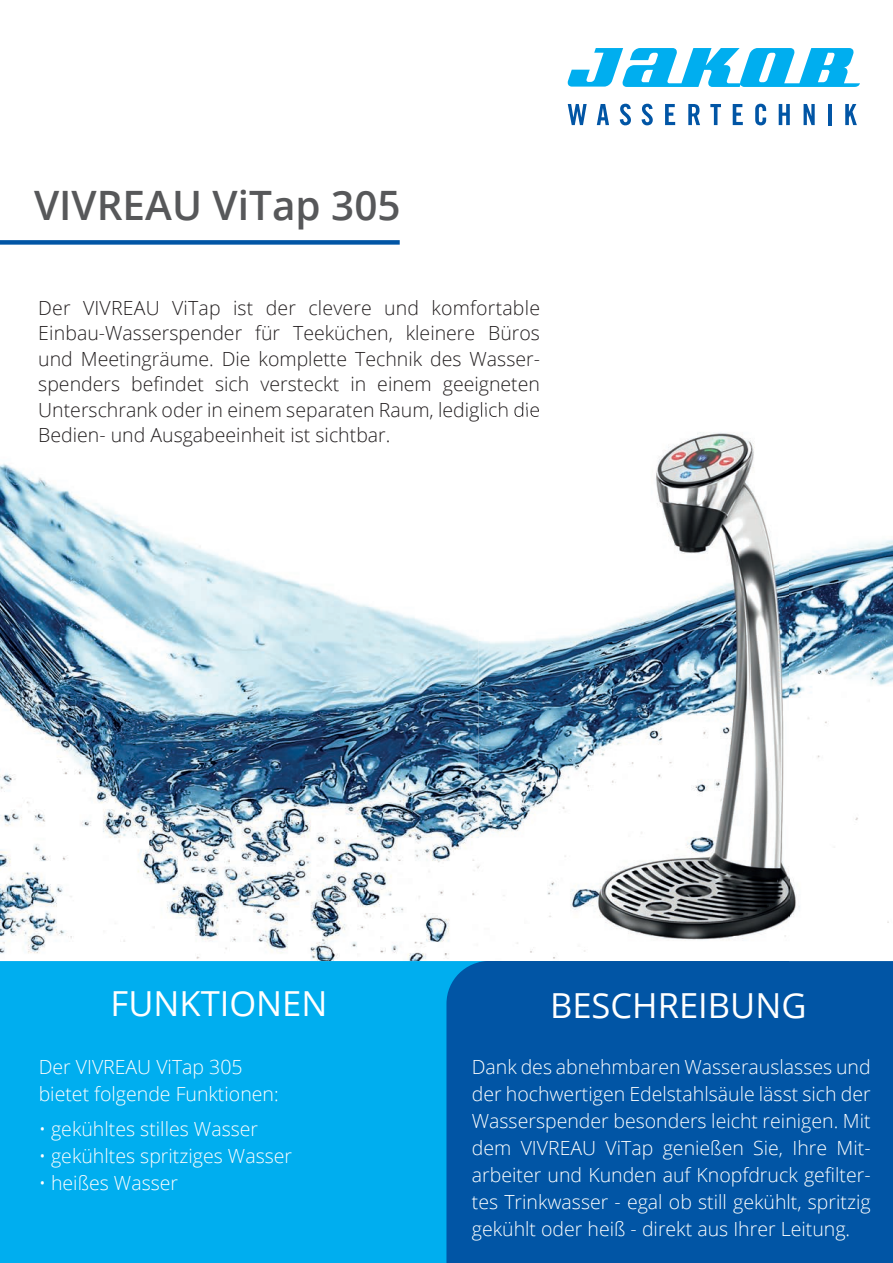
<style>
.page{position:relative;width:893px;height:1263px;background:#fff}
.page>*{position:absolute;margin:0;border:0;box-sizing:border-box;transform-origin:0 0}
.t1{font:600 40.5px "Open Sans";color:#57585a}
.t2{font:34.5px "Open Sans";color:#fff}
.t3{font:300 19.5px/27px "Open Sans";color:#fff}
.t4{font:300 19.5px/25.5px "Open Sans";color:#231f20;text-align:justify}
</style>
<div class="page">
<img style="left:0;top:103px;width:857px;height:858px">
<svg style="left:568px;top:104px;width:19px;height:21px"></svg>
<svg style="left:597px;top:104px;width:12px;height:21px"></svg>
<svg style="left:620px;top:104px;width:11px;height:21px"></svg>
<svg style="left:642px;top:104px;width:11px;height:21px"></svg>
<svg style="left:665px;top:104px;width:10px;height:21px"></svg>
<svg style="left:688px;top:104px;width:12px;height:21px"></svg>
<svg style="left:710px;top:104px;width:11px;height:21px"></svg>
<svg style="left:733px;top:104px;width:10px;height:21px"></svg>
<svg style="left:755px;top:104px;width:11px;height:21px"></svg>
<svg style="left:779px;top:104px;width:11px;height:21px"></svg>
<svg style="left:804px;top:104px;width:11px;height:21px"></svg>
<hr style="left:828px;top:104px;width:4px;height:21px;background:#0155a5">
<svg style="left:845px;top:104px;width:12px;height:21px"></svg>
<svg style="left:568px;top:48px;width:292px;height:39px"></svg>
<div style="left:0;top:961px;width:446px;height:302px;background:#00aeef"></div>
<div style="left:446px;top:961px;width:447px;height:302px;background:#0155a5"></div>
<div style="left:0;top:240px;width:400px;height:5px;background:#0155a5"></div>
<img style="left:479px;top:410px;width:414px;height:563px">
<img style="left:479px;top:410px;width:61px;height:11px">
<h1 class="t1" style="left:34px;top:178px;width:368px">VIVREAU ViTap 305</h1>
<p class="t4" style="left:38px;top:294px;width:503px">Der VIVREAU ViTap ist der clevere und komfortable Einbau-Wasserspender für Teeküchen, kleinere Büros und Meetingräume. Die komplette Technik des Wasser&shy;spenders befindet sich versteckt in einem geeigneten Unterschrank oder in einem separaten Raum, lediglich die Bedien- und Ausgabeeinheit ist sichtbar.</p>
<h2 class="t2" style="left:111px;top:980px;width:218px">FUNKTIONEN</h2>
<h2 class="t2" style="left:550px;top:982px;width:258px">BESCHREIBUNG</h2>
<p class="t3" style="left:39px;top:1053px;width:241px">Der VIVREAU ViTap 305 bietet folgende Funktionen:</p>
<p class="t3" style="left:39px;top:1114px;width:221px">• gekühltes stilles Wasser</p>
<p class="t3" style="left:39px;top:1141px;width:255px">• gekühltes spritziges Wasser</p>
<p class="t3" style="left:39px;top:1168px;width:141px">• heißes Wasser</p>
<p class="t3" style="left:472px;top:1053px;width:400px;text-align:justify">Dank des abnehmbaren Wasserauslasses und der hochwertigen Edelstahlsäule lässt sich der Wasserspender besonders leicht reinigen. Mit dem VIVREAU ViTap genießen Sie, Ihre Mit&shy;arbeiter und Kunden auf Knopfdruck gefilter&shy;tes Trinkwasser - egal ob still gekühlt, spritzig gekühlt oder heiß - direkt aus Ihrer Leitung.</p>
</div>
